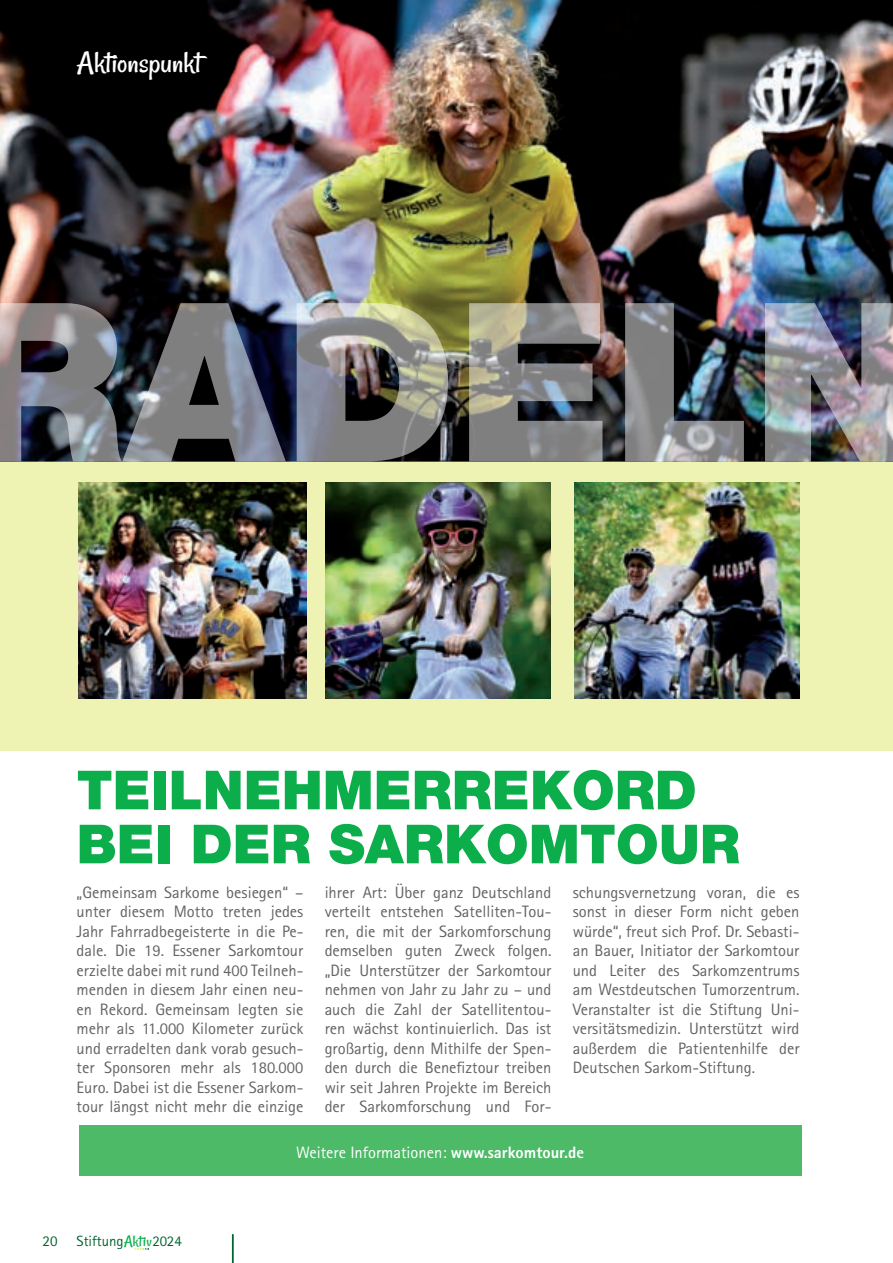
<style>
.page{position:relative;width:893px;height:1263px;background:#fff}
.page>*{position:absolute;margin:0;border:0;box-sizing:border-box;transform-origin:0 0}
.t1{font:900 54px/54px "Helvetica Neue LT Pro";color:#0cae4c}
.t2{font:31.5px "Rancho";color:#fff}
.t3{font:16.5px/19.5px "Rotis Sans Serif Std";color:#636366;text-align:justify}
.t4{font:16.5px "Rotis Sans Serif Std";color:#fff}
.t5{font:15px "Rotis Sans Serif Std";color:#00652e}
.t6{font:14.85px "Rotis Sans Serif Std";color:#00652e}
.s1{font-weight:800}
.s2{font-family:"Rancho";font-size:16.2px;color:#0cae4c}
</style>
<div class="page">
<img style="left:0;top:0;width:893px;height:303px">
<div style="left:79px;top:1125px;width:722px;height:51px;background:#4dba68"></div>
<div style="left:0;top:461px;width:893px;height:289px;background:#eef2b2"></div>
<img style="left:79px;top:483px;width:227px;height:215px">
<img style="left:574px;top:483px;width:225px;height:215px">
<img style="left:325px;top:483px;width:226px;height:215px">
<img style="left:0;top:303px;width:893px;height:158px">
<svg style="left:133px;top:1248px;width:16px;height:2px"></svg>
<svg style="left:232px;top:1234px;width:1px;height:29px"></svg>
<h2 class="t2" style="left:77px;top:44px;width:126px">Aktionspunkt</h2>
<h1 class="t1" style="left:77px;top:763px;width:665px">TEILNEHMERREKORD<br>BEI DER SARKOMTOUR</h1>
<p class="t3" style="left:77px;top:882px;width:228px">„Gemeinsam Sarkome besiegen“ – unter diesem Motto treten jedes Jahr Fahrradbegeisterte in die Pe&shy;dale. Die 19. Essener Sarkomtour erzielte dabei mit rund 400 Teilneh&shy;menden in diesem Jahr einen neu&shy;en Rekord. Gemeinsam legten sie mehr als 11.000 Kilometer zurück und erradelten dank vorab gesuch&shy;ter Sponsoren mehr als 180.000<br>Euro. Dabei ist die Essener Sarkom&shy;tour längst nicht mehr die einzige</p>
<p class="t3" style="left:325px;top:882px;width:228px">ihrer Art: Über ganz Deutschland verteilt entstehen Satelliten-Tou&shy;ren, die mit der Sarkomforschung demselben guten Zweck folgen. „Die Unterstützer der Sarkomtour nehmen von Jahr zu Jahr zu – und auch die Zahl der Satellitentou&shy;ren wächst kontinuierlich. Das ist großartig, denn Mithilfe der Spen&shy;den durch die Benefiztour treiben wir seit Jahren Projekte im Bereich der Sarkomforschung und For-</p>
<p class="t3" style="left:573px;top:882px;width:228px">schungsvernetzung voran, die es sonst in dieser Form nicht geben würde“, freut sich Prof. Dr. Sebasti&shy;an Bauer, Initiator der Sarkomtour und Leiter des Sarkomzentrums am Westdeutschen Tumorzentrum.<br>Veranstalter ist die Stiftung Uni&shy;versitätsmedizin. Unterstützt wird außerdem die Patientenhilfe der Deutschen Sarkom-Stiftung.</p>
<p class="t4" style="left:296px;top:1143px;width:290px">Weitere Informationen: <span class="s1">www.sarkomtour.de</span></p>
<p class="t5" style="left:43px;top:1231px;width:16px">20</p>
<p class="t6" style="left:77px;top:1232px;width:107px">Stiftung<span class="s2">Aktiv</span>2024</p>
</div>
